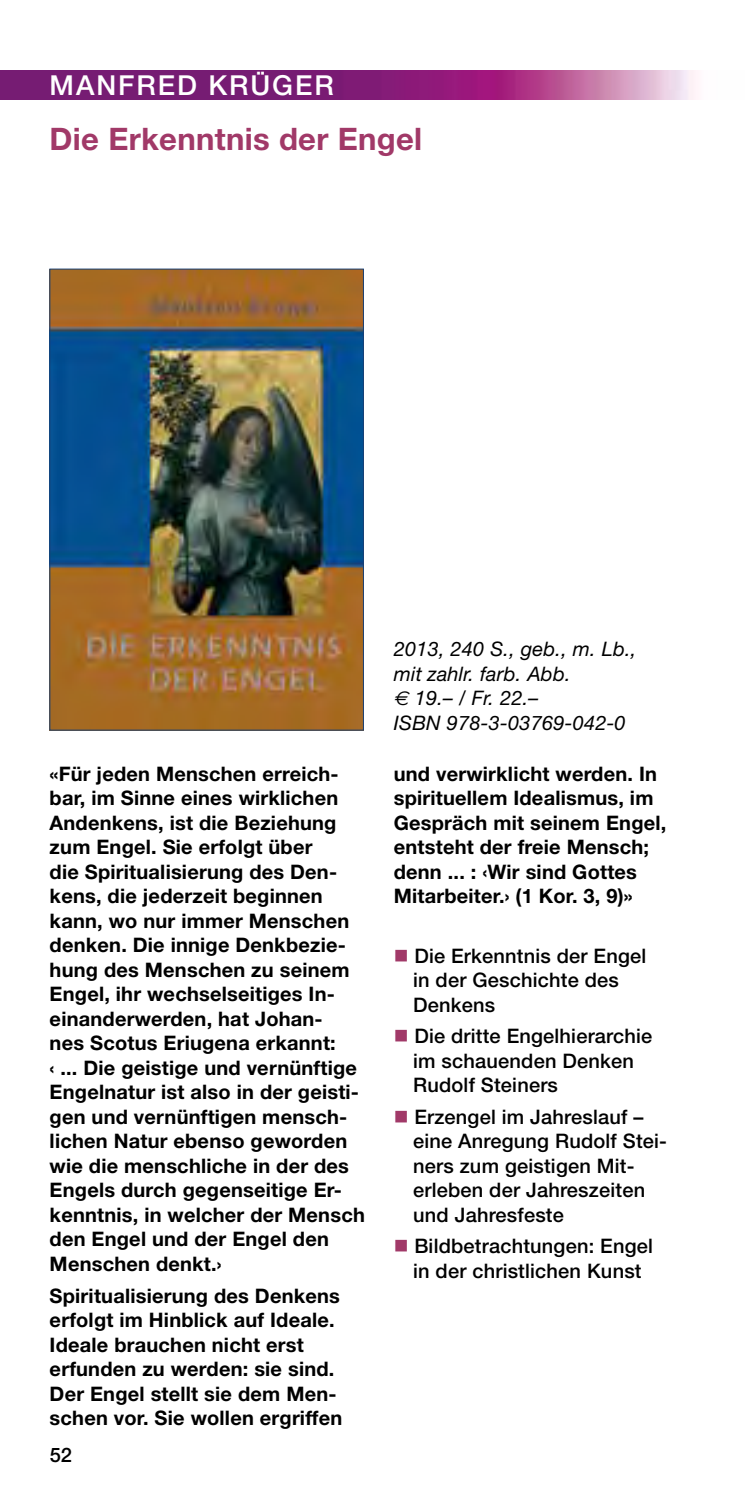
<style>
.page{position:relative;width:745px;height:1489px;background:#fff}
.page>*{position:absolute;margin:0;border:0;box-sizing:border-box;transform-origin:0 0}
.t1{font:700 31px "Helvetica Neue";letter-spacing:.01em;color:#a13968}
.t2{font:500 27.5px "Helvetica Neue";letter-spacing:.07em;color:#fff}
.t3{font:700 20px/24.5px "Helvetica Neue";letter-spacing:.01em;color:#000}
.t4{font:500 20px/24.5px "Helvetica Neue";letter-spacing:.01em;color:#000}
.t5{font:italic 20px/24.5px "Helvetica Neue";letter-spacing:.01em;color:#000}
.s1{font-family:"Euro Sans"}
.s2{color:#a13968}
</style>
<div class="page">
<img style="left:52px;top:271px;width:309px;height:457px">
<div style="left:50px;top:269px;width:313px;height:461px;border:1px solid #184076"></div>
<img style="left:0;top:71px;width:696px;height:28px">
<svg style="left:257px;top:72px;width:7px;height:4px"></svg>
<h2 class="t2" style="left:50px;top:69px;width:285px">MANFRED KRUGER</h2>
<h1 class="t1" style="left:50px;top:119px;width:374px">Die Erkenntnis der Engel</h1>
<p class="t3" style="left:50px;top:760px;width:316px">«Für jeden Menschen erreich&shy;bar, im Sinne eines wirklichen<br>Andenkens, ist die Beziehung zum Engel. Sie erfolgt über<br>die Spiritualisierung des Den&shy;kens, die jederzeit beginnen kann, wo nur immer Menschen denken. Die innige Denkbezie&shy;hung des Menschen zu seinem<br>Engel, ihr wechselseitiges In&shy;einanderwerden, hat Johan-<br>nes Scotus Eriugena erkannt:<br>‹ ... Die geistige und vernünftige<br>Engelnatur ist also in der geisti&shy;gen und vernünftigen mensch&shy;lichen Natur ebenso geworden wie die menschliche in der des<br>Engels durch gegenseitige Er&shy;kenntnis, in welcher der Mensch den Engel und der Engel den<br>Menschen denkt.›</p>
<p class="t3" style="left:50px;top:1282px;width:294px">Spiritualisierung des Denkens erfolgt im Hinblick auf Ideale.<br>Ideale brauchen nicht erst erfunden zu werden: sie sind.<br>Der Engel stellt sie dem Men&shy;schen vor. Sie wollen ergriffen</p>
<p class="t4" style="left:50px;top:1442px;width:24px">52</p>
<p class="t5" style="left:393px;top:636px;width:244px">2013, 240 S., geb., m. Lb., mit zahlr. farb. Abb.<br><span class="s1">€</span> 19.– / Fr. 22.–<br>ISBN 978-3-03769-042-0</p>
<p class="t3" style="left:393px;top:760px;width:274px">und verwirklicht werden. In spirituellem Idealismus, im<br>Gespräch mit seinem Engel, entsteht der freie Mensch; denn ... : ‹Wir sind Gottes<br>Mitarbeiter.› (1 Kor. 3, 9)»</p>
<p class="t4" style="left:413px;top:942px;width:234px;text-indent:-19px"><span class="s2">■</span> Die Erkenntnis der Engel in der Geschichte des<br>Denkens</p>
<p class="t4" style="left:413px;top:1023px;width:240px;text-indent:-19px"><span class="s2">■</span> Die dritte Engelhierarchie im schauenden Denken<br>Rudolf Steiners</p>
<p class="t4" style="left:413px;top:1104px;width:255px;text-indent:-19px"><span class="s2">■</span> Erzengel im Jahreslauf – eine Anregung Rudolf Stei&shy;ners zum geistigen Mit&shy;erleben der Jahreszeiten und Jahresfeste</p>
<p class="t4" style="left:393px;top:1233px;width:260px;text-align:center"><span class="s2">■</span> Bildbetrachtungen: Engel in der christlichen Kunst</p>
</div>
